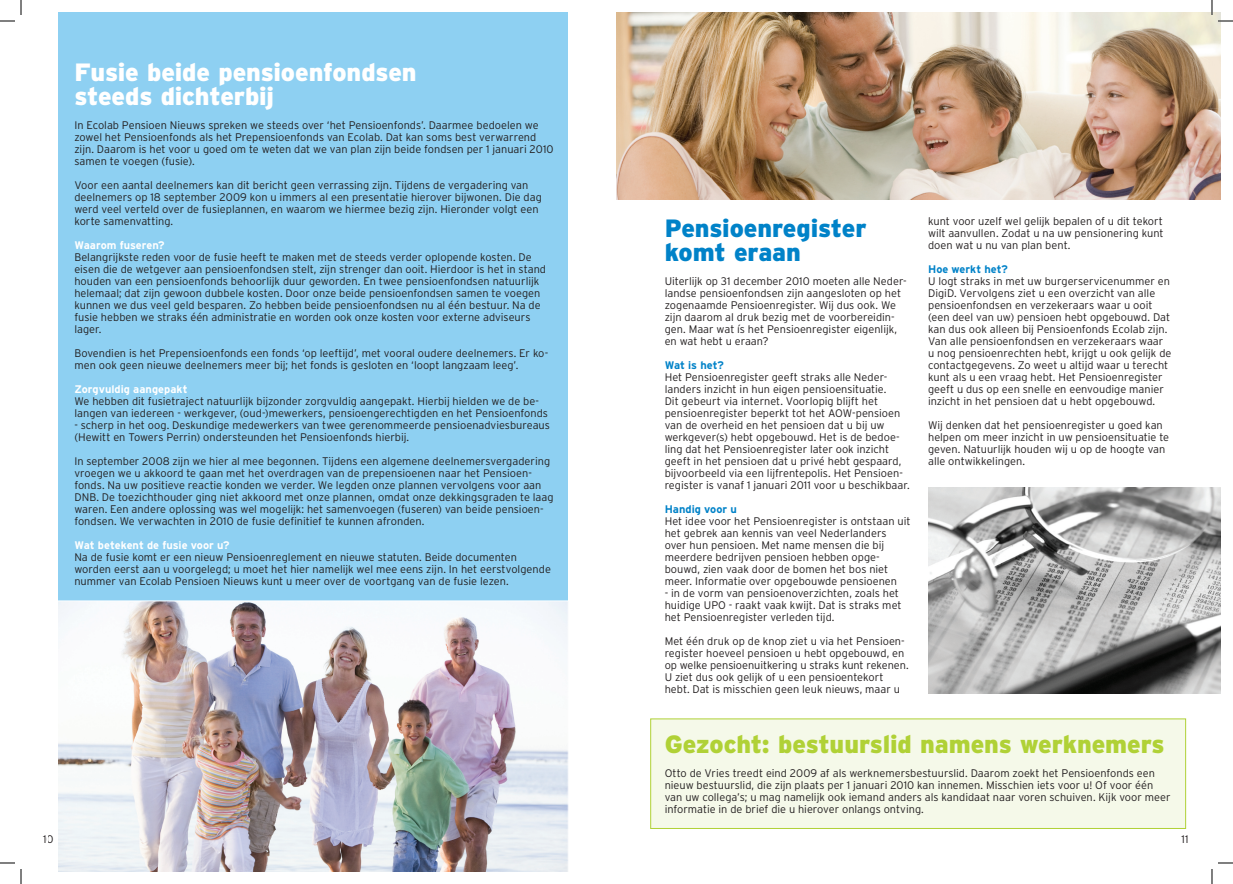
<style>
.page{position:relative;width:1233px;height:884px;background:#fff}
.page>*{position:absolute;margin:0;border:0;box-sizing:border-box;transform-origin:0 0}
.t1{font:900 25px/24px "Interstate";letter-spacing:-.005em;color:#fff}
.t2{font:900 25px "Interstate";letter-spacing:-.005em;color:#b0d136}
.t3{font:900 25px/24px "Interstate";letter-spacing:-.005em;color:#0082c8}
.t4{font:300 11px/12px "Interstate";color:#231f20}
.t5{font:700 11px "Interstate";color:#fff}
.t6{font:700 11px "Interstate";color:#0082c8}
</style>
<div class="page">
<div style="left:650px;top:718px;width:536px;height:111px;background:#f5f9e9;border:1px solid #b0d136"></div>
<img style="left:616px;top:12px;width:604px;height:187px">
<div style="left:59px;top:12px;width:509px;height:859px;background:#8ed0f2"></div>
<img style="left:928px;top:487px;width:292px;height:206px">
<img style="left:58px;top:601px;width:510px;height:270px">
<svg style="left:1218px;top:20px;width:15px;height:2px"></svg>
<svg style="left:1218px;top:862px;width:15px;height:2px"></svg>
<svg style="left:0;top:0;width:22px;height:22px"></svg>
<svg style="left:0;top:862px;width:22px;height:22px"></svg>
<svg style="left:1211px;top:0;width:1px;height:15px"></svg>
<svg style="left:1211px;top:869px;width:1px;height:15px"></svg>
<h1 class="t1" style="left:74px;top:60px;width:344px">Fusie beide pensioenfondsen steeds dichterbij</h1>
<p class="t4" style="left:74px;top:119px;width:481px">In Ecolab Pensioen Nieuws spreken we steeds over ‘het Pensioenfonds’. Daarmee bedoelen we zowel het Pensioenfonds als het Prepensioenfonds van Ecolab. Dat kan soms best verwarrend zijn. Daarom is het voor u goed om te weten dat we van plan zijn beide fondsen per 1 januari 2010 samen te voegen (fusie).</p>
<p class="t4" style="left:74px;top:179px;width:469px">Voor een aantal deelnemers kan dit bericht geen verrassing zijn. Tijdens de vergadering van deelnemers op 18 september 2009 kon u immers al een presentatie hierover bijwonen. Die dag werd veel verteld over de fusieplannen, en waarom we hiermee bezig zijn. Hieronder volgt een korte samenvatting.</p>
<p class="t5" style="left:74px;top:239px;width:92px">Waarom fuseren?</p>
<p class="t4" style="left:74px;top:251px;width:473px">Belangrijkste reden voor de fusie heeft te maken met de steeds verder oplopende kosten. De eisen die de wetgever aan pensioenfondsen stelt, zijn strenger dan ooit. Hierdoor is het in stand houden van een pensioenfonds behoorlijk duur geworden. En twee pensioenfondsen natuurlijk helemaal; dat zijn gewoon dubbele kosten. Door onze beide pensioenfondsen samen te voegen kunnen we dus veel geld besparen. Zo hebben beide pensioenfondsen nu al één bestuur. Na de fusie hebben we straks één administratie en worden ook onze kosten voor externe adviseurs lager.</p>
<p class="t4" style="left:74px;top:347px;width:475px">Bovendien is het Prepensioenfonds een fonds ‘op leeftijd’, met vooral oudere deelnemers. Er ko&shy;men ook geen nieuwe deelnemers meer bij; het fonds is gesloten en ‘loopt langzaam leeg’.</p>
<p class="t5" style="left:74px;top:383px;width:115px">Zorgvuldig aangepakt</p>
<p class="t4" style="left:74px;top:395px;width:475px">We hebben dit fusietraject natuurlijk bijzonder zorgvuldig aangepakt. Hierbij hielden we de be&shy;langen van iedereen - werkgever, (oud-)mewerkers, pensioengerechtigden en het Pensioenfonds</p>
<p class="t4" style="left:74px;top:419px;width:477px">- scherp in het oog. Deskundige medewerkers van twee gerenommeerde pensioenadviesbureaus (Hewitt en Towers Perrin) ondersteunden het Pensioenfonds hierbij.</p>
<p class="t4" style="left:74px;top:455px;width:481px">In september 2008 zijn we hier al mee begonnen. Tijdens een algemene deelnemersvergadering vroegen we u akkoord te gaan met het overdragen van de prepensioenen naar het Pensioen&shy;fonds. Na uw positieve reactie konden we verder. We legden onze plannen vervolgens voor aan DNB. De toezichthouder ging niet akkoord met onze plannen, omdat onze dekkingsgraden te laag waren. Een andere oplossing was wel mogelijk: het samenvoegen (fuseren) van beide pensioen&shy;fondsen. We verwachten in 2010 de fusie definitief te kunnen afronden.</p>
<p class="t5" style="left:74px;top:539px;width:157px">Wat betekent de fusie voor u?</p>
<p class="t4" style="left:74px;top:551px;width:478px">Na de fusie komt er een nieuw Pensioenreglement en nieuwe statuten. Beide documenten worden eerst aan u voorgelegd; u moet het hier namelijk wel mee eens zijn. In het eerstvolgende nummer van Ecolab Pensioen Nieuws kunt u meer over de voortgang van de fusie lezen.</p>
<h1 class="t3" style="left:664px;top:216px;width:203px">Pensioenregister komt eraan</h1>
<p class="t4" style="left:664px;top:275px;width:243px">Uiterlijk op 31 december 2010 moeten alle Neder&shy;landse pensioenfondsen zijn aangesloten op het zogenaamde Pensioenregister. Wij dus ook. We zijn daarom al druk bezig met de voorbereidin&shy;gen. Maar wat ís het Pensioenregister eigenlijk, en wat hebt u eraan?</p>
<p class="t6" style="left:664px;top:359px;width:61px">Wat is het?</p>
<p class="t4" style="left:664px;top:371px;width:246px">Het Pensioenregister geeft straks alle Neder&shy;landers inzicht in hun eigen pensioensituatie.<br>Dit gebeurt via internet. Voorlopig blijft het pensioenregister beperkt tot het AOW-pensioen van de overheid en het pensioen dat u bij uw werkgever(s) hebt opgebouwd. Het is de bedoe&shy;ling dat het Pensioenregister later ook inzicht geeft in het pensioen dat u privé hebt gespaard, bijvoorbeeld via een lijfrentepolis. Het Pensioen&shy;register is vanaf 1 januari 2011 voor u beschikbaar.</p>
<p class="t6" style="left:664px;top:503px;width:74px">Handig voor u</p>
<p class="t4" style="left:664px;top:515px;width:247px">Het idee voor het Pensioenregister is ontstaan uit het gebrek aan kennis van veel Nederlanders over hun pensioen. Met name mensen die bij meerdere bedrijven pensioen hebben opge&shy;bouwd, zien vaak door de bomen het bos niet meer. Informatie over opgebouwde pensioenen</p>
<p class="t4" style="left:664px;top:587px;width:238px">- in de vorm van pensioenoverzichten, zoals het huidige UPO - raakt vaak kwijt. Dat is straks met het Pensioenregister verleden tijd.</p>
<p class="t4" style="left:664px;top:635px;width:246px">Met één druk op de knop ziet u via het Pensioen&shy;register hoeveel pensioen u hebt opgebouwd, en op welke pensioenuitkering u straks kunt rekenen.<br>U ziet dus ook gelijk of u een pensioentekort hebt. Dat is misschien geen leuk nieuws, maar u</p>
<p class="t4" style="left:928px;top:215px;width:237px;text-align:justify">kunt voor uzelf wel gelijk bepalen of u dit tekort wilt aanvullen. Zodat u na uw pensionering kunt doen wat u nu van plan bent.</p>
<p class="t6" style="left:928px;top:263px;width:81px">Hoe werkt het?</p>
<p class="t4" style="left:928px;top:275px;width:245px">U logt straks in met uw burgerservicenummer en DigiD. Vervolgens ziet u een overzicht van alle pensioenfondsen en verzekeraars waar u ooit (een deel van uw) pensioen hebt opgebouwd. Dat kan dus ook alleen bij Pensioenfonds Ecolab zijn.<br>Van alle pensioenfondsen en verzekeraars waar u nog pensioenrechten hebt, krijgt u ook gelijk de contactgegevens. Zo weet u altijd waar u terecht kunt als u een vraag hebt. Het Pensioenregister geeft u dus op een snelle en eenvoudige manier inzicht in het pensioen dat u hebt opgebouwd.</p>
<p class="t4" style="left:928px;top:419px;width:243px">Wij denken dat het pensioenregister u goed kan helpen om meer inzicht in uw pensioensituatie te geven. Natuurlijk houden wij u op de hoogte van alle ontwikkelingen.</p>
<h1 class="t2" style="left:664px;top:730px;width:501px">Gezocht: bestuurslid namens werknemers</h1>
<p class="t4" style="left:664px;top:767px;width:507px">Otto de Vries treedt eind 2009 af als werknemersbestuurslid. Daarom zoekt het Pensioenfonds een nieuw bestuurslid, die zijn plaats per 1 januari 2010 kan innemen. Misschien iets voor u! Of voor één van uw collega’s; u mag namelijk ook iemand anders als kandidaat naar voren schuiven. Kijk voor meer informatie in de brief die u hierover onlangs ontving.</p>
<p class="t4" style="left:43px;top:833px;width:12px">10</p>
<p class="t4" style="left:1181px;top:833px;width:8px">11</p>
</div>
